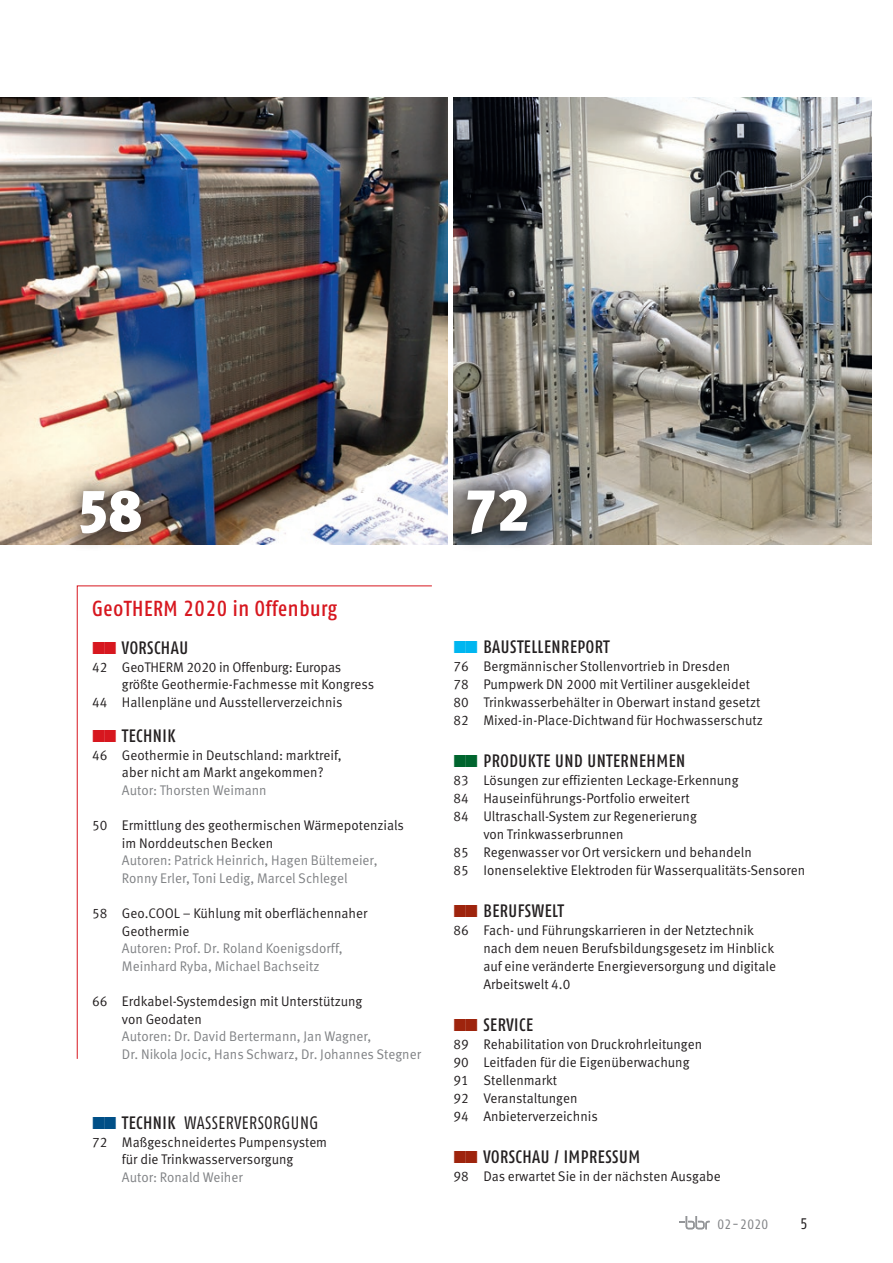
<style>
.page{position:relative;width:893px;height:1263px;background:#fff}
.page>*{position:absolute;margin:0;border:0;box-sizing:border-box;transform-origin:0 0}
.t1{font:900 59.55px "Meta OT";color:#fff;scale:.96 1}
.t2{font:500 condensed 21.75px "Fago OT";letter-spacing:.03em;color:#d7171f;scale:.96 1}
.t3{font:500 condensed 18px "Fago OT";letter-spacing:.03em;color:#231f20;scale:.96 1}
.t4{font:condensed 18px "Fago OT";letter-spacing:.03em;color:#231f20;scale:.96 1}
.t5{font:condensed 15.3px "Fago OT";color:#231f20}
.t6{font:13.95px/18px "Meta OT Norm";color:#231f20;scale:.96 1}
.t7{font:13.95px/17.5px "Meta OT Norm";color:#808285;scale:.96 1}
.t8{font:condensed 13.5px "Fago OT";letter-spacing:.03em;color:#808285}
.s1{font-weight:500}
</style>
<div class="page">
<svg style="left:679px;top:1216px;width:31px;height:13px"></svg>
<svg style="left:76px;top:585px;width:356px;height:474px"></svg>
<img style="left:454px;top:98px;width:418px;height:447px">
<svg style="left:453px;top:472px;width:91px;height:73px;background:#6a6b6e"></svg>
<img style="left:0;top:98px;width:448px;height:447px">
<svg style="left:63px;top:473px;width:96px;height:73px;background:#89786b"></svg>
<svg style="left:93px;top:642px;width:23px;height:12px"></svg>
<svg style="left:93px;top:730px;width:23px;height:12px"></svg>
<h1 class="t1" style="left:77px;top:474px;width:69px">58</h1>
<h1 class="t1" style="left:464px;top:474px;width:69px">72</h1>
<h2 class="t2" style="left:92px;top:595px;width:257px">GeoTHERM 2020 in Offenburg</h2>
<p class="t3" style="left:122px;top:637px;width:71px">VORSCHAU</p>
<p class="t6" style="left:92px;top:658px;width:261px">42 GeoTHERM 2020 in Offenburg: Europas</p>
<p class="t6" style="left:122px;top:676px;width:264px">größte Geothermie-Fachmesse mit Kongress</p>
<p class="t6" style="left:92px;top:693px;width:262px">44 Hallenpläne und Ausstellerverzeichnis</p>
<p class="t3" style="left:122px;top:725px;width:57px">TECHNIK</p>
<p class="t6" style="left:122px;top:746px;width:231px;line-height:17.5px;text-indent:-30px">46 Geothermie in Deutschland: marktreif, aber nicht am Markt angekommen?</p>
<p class="t7" style="left:122px;top:782px;width:152px">Autor: Thorsten Weimann</p>
<p class="t6" style="left:122px;top:817px;width:295px;line-height:17.5px;text-indent:-30px">50 Ermittlung des geothermischen Wärmepotenzials im Norddeutschen Becken</p>
<p class="t7" style="left:122px;top:852px;width:268px">Autoren: Patrick Heinrich, Hagen Bültemeier,<br>Ronny Erler, Toni Ledig, Marcel Schlegel</p>
<p class="t6" style="left:122px;top:905px;width:257px;line-height:17.5px;text-indent:-30px">58 Geo.COOL – Kühlung mit oberflächennaher<br>Geothermie</p>
<p class="t7" style="left:122px;top:940px;width:232px">Autoren: Prof. Dr. Roland Koenigsdorff,<br>Meinhard Ryba, Michael Bachseitz</p>
<p class="t6" style="left:122px;top:993px;width:252px;line-height:17.5px;text-indent:-30px">66 Erdkabel-Systemdesign mit Unterstützung von Geodaten</p>
<p class="t7" style="left:122px;top:1028px;width:313px">Autoren: Dr. David Bertermann, Jan Wagner,<br>Dr. Nikola Jocic, Hans Schwarz, Dr. Johannes Stegner</p>
<p class="t4" style="left:122px;top:1112px;width:206px"><span class="s1">TECHNIK</span> WASSERVERSORGUNG</p>
<p class="t6" style="left:92px;top:1133px;width:246px;line-height:17.5px;text-align:center">72 Maßgeschneidertes Pumpensystem für die Trinkwasserversorgung</p>
<p class="t7" style="left:122px;top:1169px;width:127px">Autor: Ronald Weiher</p>
<p class="t3" style="left:483px;top:636px;width:133px">BAUSTELLENREPORT</p>
<p class="t6" style="left:454px;top:658px;width:324px">76 Bergmännischer Stollenvortrieb in Dresden<br>78 Pumpwerk DN 2000 mit Vertiliner ausgekleidet 80 Trinkwasserbehälter in Oberwart instand gesetzt 82 Mixed-in-Place-Dichtwand für Hochwasserschutz</p>
<p class="t3" style="left:483px;top:750px;width:212px">PRODUKTE UND UNTERNEHMEN</p>
<p class="t6" style="left:454px;top:772px;width:298px">83 Lösungen zur effizienten Leckage-Erkennung</p>
<p class="t6" style="left:454px;top:790px;width:247px">84 Hauseinführungs-Portfolio erweitert</p>
<p class="t6" style="left:454px;top:808px;width:255px">84 Ultraschall-System zur Regenerierung</p>
<p class="t6" style="left:483px;top:826px;width:148px">von Trinkwasserbrunnen</p>
<p class="t6" style="left:454px;top:844px;width:312px">85 Regenwasser vor Ort versickern und behandeln</p>
<p class="t6" style="left:454px;top:862px;width:368px">85 Ionenselektive Elektroden für Wasserqualitäts-Sensoren</p>
<p class="t3" style="left:483px;top:900px;width:85px">BERUFSWELT</p>
<p class="t6" style="left:483px;top:922px;width:306px;text-indent:-30px">86 Fach- und Führungskarrieren in der Netztechnik nach dem neuen Berufsbildungsgesetz im Hinblick auf eine veränderte Energieversorgung und digitale Arbeitswelt 4.0</p>
<p class="t3" style="left:483px;top:1014px;width:53px">SERVICE</p>
<p class="t6" style="left:454px;top:1036px;width:260px">89 Rehabilitation von Druckrohrleitungen<br>90 Leitfaden für die Eigenüberwachung<br>91 Stellenmarkt<br>92 Veranstaltungen<br>94 Anbieterverzeichnis</p>
<p class="t3" style="left:483px;top:1146px;width:165px">VORSCHAU / IMPRESSUM</p>
<p class="t6" style="left:454px;top:1168px;width:280px">98 Das erwartet Sie in der nächsten Ausgabe</p>
<p class="t8" style="left:717px;top:1216px;width:53px">02-2020</p>
<p class="t5" style="left:800px;top:1215px;width:9px">5</p>
</div>
